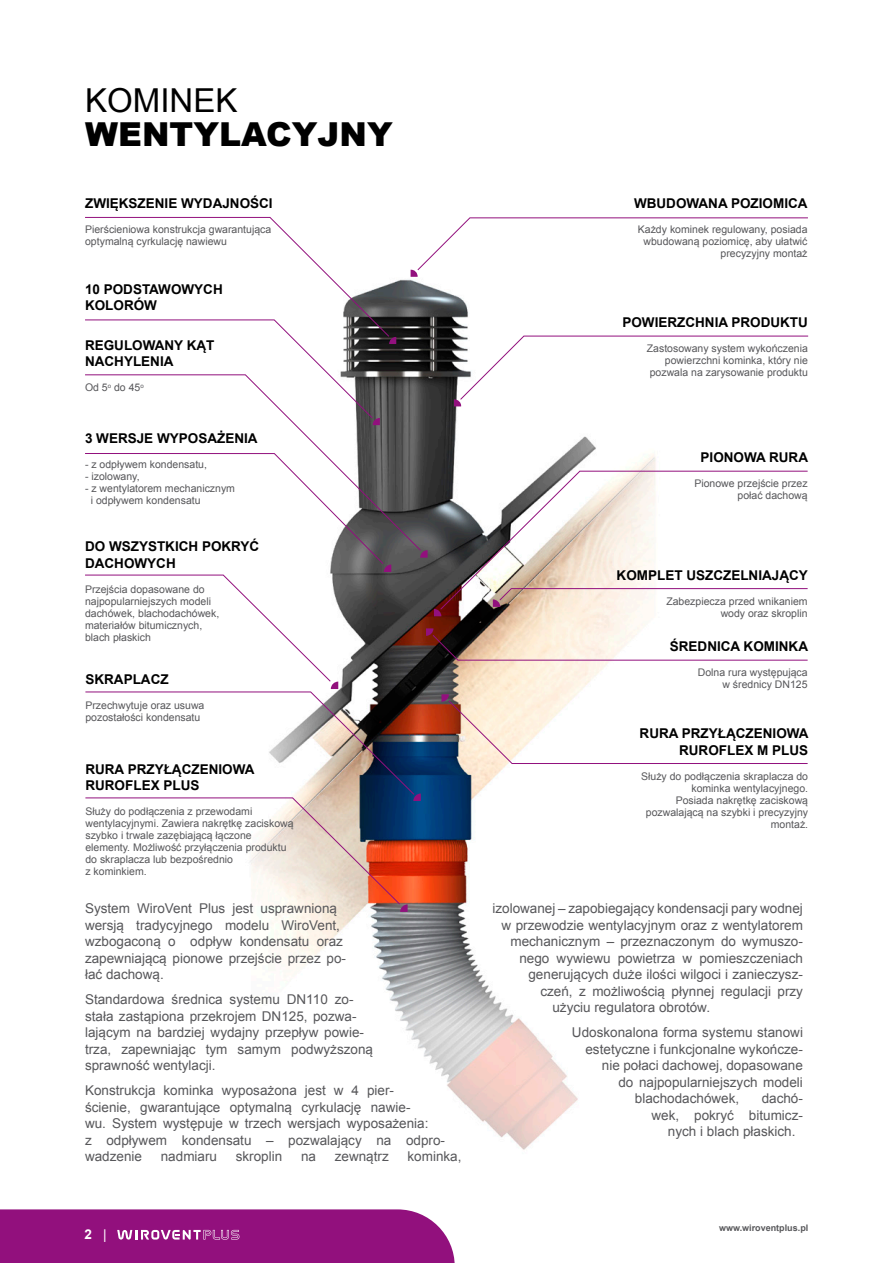
<style>
.page{position:relative;width:893px;height:1263px;background:#fff}
.page>*{position:absolute;margin:0;border:0;box-sizing:border-box;transform-origin:0 0}
.t1{font:900 33px "Arial";color:#000}
.t2{font:33px "Arial";color:#000}
.t3{font:13.5px/16.5px "Arial";color:#57575a}
.t4{font:700 13.5px/16.5px "Arial";color:#000}
.t5{font:700 13.5px "Arial";color:#fff}
.t6{font:10.5px/12px "Arial";color:#57575a;text-align:right}
.t7{font:700 9px "Arial";color:#57575a}
.s1{font-weight:400}
</style>
<div class="page">
<img style="left:271px;top:279px;width:325px;height:871px">
<svg style="left:454px;top:335px;width:355px;height:72px"></svg>
<svg style="left:271px;top:374px;width:150px;height:79px"></svg>
<svg style="left:85px;top:217px;width:312px;height:208px"></svg>
<svg style="left:0;top:1209px;width:455px;height:54px;background:#981d84"></svg>
<svg style="left:410px;top:217px;width:398px;height:60px"></svg>
<svg style="left:85px;top:453px;width:723px;height:459px"></svg>
<h1 class="t2" style="left:85px;top:79px;width:154px">KOMINEK</h1>
<h1 class="t1" style="left:85px;top:110px;width:309px">WENTYLACYJNY</h1>
<p class="t4" style="left:85px;top:196px;width:189px">ZWIĘKSZENIE WYDAJNOŚCI</p>
<p class="t6" style="left:85px;top:224px;width:188px;text-align:left">Pierścieniowa konstrukcja gwarantująca optymalną cyrkulację nawiewu</p>
<p class="t4" style="left:85px;top:281px;width:139px">10 PODSTAWOWYCH<br>KOLORÓW</p>
<p class="t4" style="left:85px;top:337px;width:131px">REGULOWANY KĄT<br>NACHYLENIA</p>
<p class="t6" style="left:85px;top:382px;width:60px">Od 5<sup>o</sup> do 45<sup>o</sup></p>
<p class="t4" style="left:85px;top:431px;width:174px">3 WERSJE WYPOSAŻENIA</p>
<p class="t6" style="left:85px;top:459px;width:123px">- z odpływem kondensatu,</p>
<p class="t6" style="left:85px;top:471px;width:56px">- izolowany,</p>
<p class="t6" style="left:91px;top:483px;width:146px;text-align:left;text-indent:-6px">- z wentylatorem mechanicznym i odpływem kondensatu</p>
<p class="t4" style="left:85px;top:538px;width:176px">DO WSZYSTKICH POKRYĆ<br>DACHOWYCH</p>
<p class="t6" style="left:85px;top:583px;width:136px;text-align:left">Przejścia dopasowane do najpopularniejszych modeli dachówek, blachodachówek, materiałów bitumicznych, blach płaskich</p>
<p class="t4" style="left:85px;top:671px;width:85px">SKRAPLACZ</p>
<p class="t6" style="left:85px;top:699px;width:121px;text-align:left">Przechwytuje oraz usuwa pozostałości kondensatu</p>
<p class="t4" style="left:85px;top:761px;width:170px">RURA PRZYŁĄCZENIOWA<br>RUROFLEX PLUS</p>
<p class="t6" style="left:85px;top:805px;width:210px;text-align:left">Służy do podłączenia z przewodami wentylacyjnymi. Zawiera nakrętkę zaciskową szybko i trwale zazębiającą łączone elementy. Możliwość przyłączenia produktu do skraplacza lub bezpośrednio<br>z kominkiem.</p>
<p class="t3" style="left:85px;top:900px;width:262px">System WiroVent Plus jest usprawnioną wersją tradycyjnego modelu WiroVent, wzbogaconą o odpływ kondensatu oraz zapewniającą pionowe przejście przez po&shy;łać dachową.</p>
<p class="t3" style="left:85px;top:991px;width:289px">Standardowa średnica systemu DN110 zo&shy;stała zastąpiona przekrojem DN125, pozwa&shy;lającym na bardziej wydajny przepływ powie&shy;trza, zapewniając tym samym podwyższoną sprawność wentylacji.</p>
<p class="t3" style="left:85px;top:1082px;width:362px">Konstrukcja kominka wyposażona jest w 4 pier-<br>ścienie, gwarantujące optymalną cyrkulację nawie-<br>wu. System występuje w trzech wersjach wyposażenia:<br>z odpływem kondensatu – pozwalający na odpro&shy;wadzenie</p>
<p class="t3" style="left:161px;top:1148px;width:58px">nadmiaru</p>
<p class="t3" style="left:236px;top:1148px;width:48px">skroplin</p>
<p class="t3" style="left:301px;top:1148px;width:17px">na</p>
<p class="t3" style="left:335px;top:1148px;width:56px">zewnątrz</p>
<p class="t3" style="left:408px;top:1148px;width:56px">kominka,</p>
<p class="t5" style="left:84px;top:1225px;width:24px">2 <span class="s1">|</span></p>
<p class="t4" style="left:634px;top:195px;width:175px">WBUDOWANA POZIOMICA</p>
<p class="t6" style="left:638px;top:223px;width:171px">Każdy kominek regulowany, posiada wbudowaną poziomicę, aby ułatwić precyzyjny montaż</p>
<p class="t4" style="left:622px;top:315px;width:187px">POWIERZCHNIA PRODUKTU</p>
<p class="t6" style="left:647px;top:343px;width:163px">Zastosowany system wykończenia powierzchni kominka, który nie pozwala na zarysowanie produktu</p>
<p class="t4" style="left:701px;top:450px;width:109px">PIONOWA RURA</p>
<p class="t6" style="left:694px;top:478px;width:115px">Pionowe przejście przez połać dachową</p>
<p class="t4" style="left:617px;top:567px;width:193px">KOMPLET USZCZELNIAJĄCY</p>
<p class="t6" style="left:666px;top:595px;width:143px">Zabezpiecza przed wnikaniem wody oraz skroplin</p>
<p class="t4" style="left:670px;top:638px;width:140px">ŚREDNICA KOMINKA</p>
<p class="t6" style="left:698px;top:666px;width:111px">Dolna rura występująca</p>
<p class="t6" style="left:722px;top:678px;width:87px">w średnicy DN125</p>
<p class="t4" style="left:640px;top:726px;width:170px;text-align:right">RURA PRZYŁĄCZENIOWA<br>RUROFLEX M PLUS</p>
<p class="t6" style="left:641px;top:770px;width:168px">Służy do podłączenia skraplacza do kominka wentylacyjnego.<br>Posiada nakrętkę zaciskową pozwalającą na szybki i precyzyjny montaż.</p>
<p class="t3" style="left:492px;top:900px;width:312px">izolowanej – zapobiegający kondensacji pary wodnej</p>
<p class="t3" style="left:501px;top:917px;width:303px">w przewodzie wentylacyjnym oraz z wentylatorem</p>
<p class="t3" style="left:510px;top:933px;width:294px">mechanicznym – przeznaczonym do wymuszo-</p>
<p class="t3" style="left:519px;top:950px;width:285px">nego wywiewu powietrza w pomieszczeniach</p>
<p class="t3" style="left:528px;top:966px;width:276px">generujących duże ilości wilgoci i zanieczysz-</p>
<p class="t3" style="left:540px;top:983px;width:264px">czeń, z możliwością płynnej regulacji przy</p>
<p class="t3" style="left:552px;top:999px;width:159px">użyciu regulatora obrotów.</p>
<p class="t3" style="left:572px;top:1024px;width:232px">Udoskonalona forma systemu stanowi</p>
<p class="t3" style="left:585px;top:1041px;width:219px">estetyczne i funkcjonalne wykończe-</p>
<p class="t3" style="left:602px;top:1057px;width:202px">nie połaci dachowej, dopasowane</p>
<p class="t3" style="left:618px;top:1074px;width:186px">do najpopularniejszych modeli</p>
<p class="t3" style="left:635px;top:1090px;width:106px">blachodachówek,</p>
<p class="t3" style="left:762px;top:1090px;width:43px">dachó-</p>
<p class="t3" style="left:651px;top:1107px;width:153px">wek, pokryć bitumicz-</p>
<p class="t3" style="left:668px;top:1123px;width:129px">nych i blach płaskich.</p>
<p class="t7" style="left:719px;top:1222px;width:91px">www.wiroventplus.pl</p>
</div>
